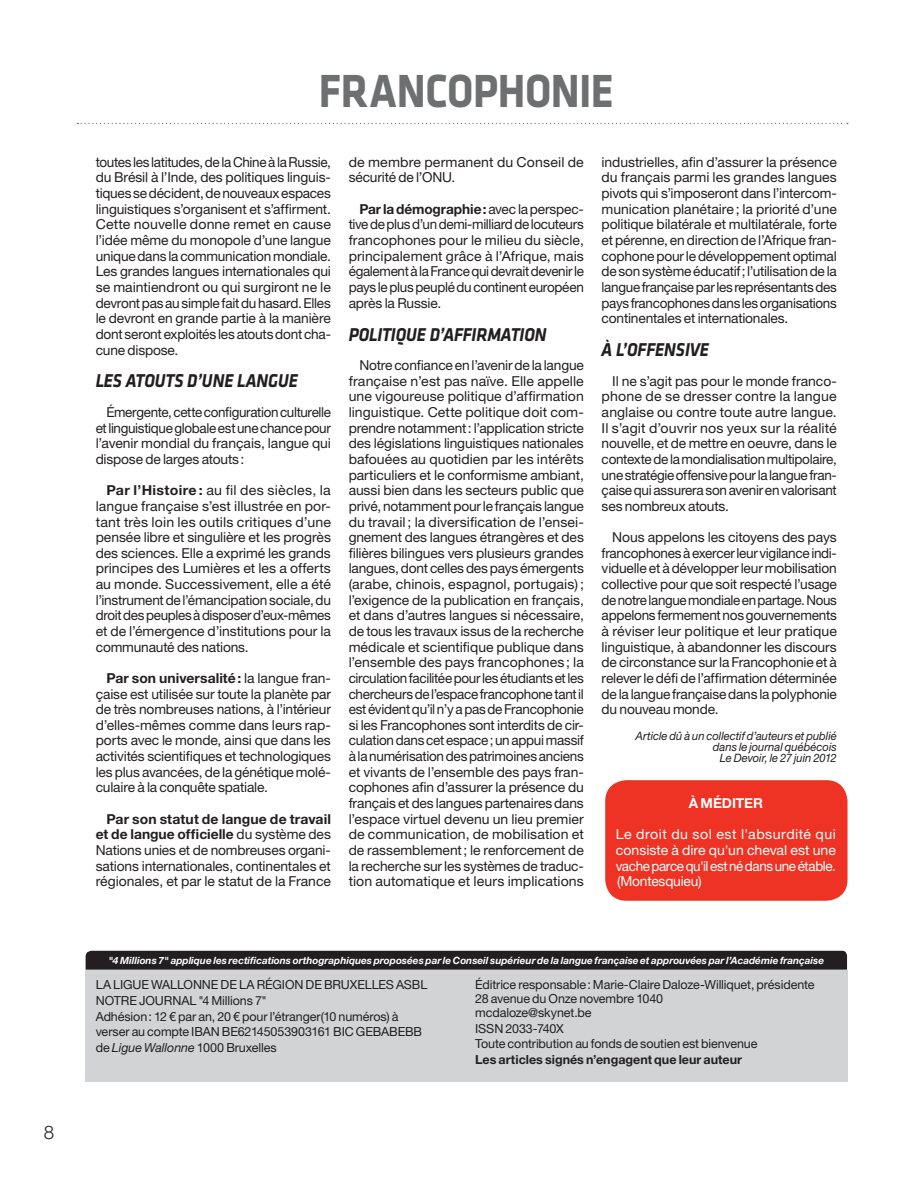
<style>
.page{position:relative;width:922px;height:1188px;background:#fff}
.page>*{position:absolute;margin:0;border:0;box-sizing:border-box;transform-origin:0 0}
.t1{font:700 48.12px "Klavika";letter-spacing:-.01em;color:#6d6f71;scale:.89 1}
.t2{font:italic 700 19.25px "Klavika";letter-spacing:-.005em;color:#231f20;scale:.89 1}
.t3{font:300 18.75px "Helvetica Neue LT Std";color:#231f20}
.t4{font:13.75px/15.6px "Helvetica Neue LT Std";letter-spacing:-.015em;color:#231f20;text-align:justify}
.t5{font:13.75px/15.6px "Helvetica Neue LT Std";letter-spacing:-.025em;color:#fff;text-align:justify}
.t6{font:13.75px/15.6px "Helvetica Neue LT Std";letter-spacing:.005em;color:#231f20}
.t7{font:700 13.75px "Helvetica Neue LT Std";letter-spacing:-.005em;color:#fff}
.t8{font:12.5px/15.6px "Helvetica Neue LT Std";letter-spacing:-.01em;color:#231f20}
.t9{font:700 12.5px "Helvetica Neue LT Std";color:#231f20}
.t10{font:italic 11.62px/11.2px "Helvetica Neue LT Std";letter-spacing:-.005em;color:#231f20;text-align:right}
.t11{font:italic 700 10px "Helvetica Neue LT Std";color:#fff}
.s1{font-weight:700}
.s2{font-style:italic}
</style>
<div class="page">
<svg style="left:77px;top:123px;width:770px;height:1px"></svg>
<div style="left:605px;top:780px;width:242px;height:120px;background:#ee3224;border-radius:21px"></div>
<div style="left:85px;top:969px;width:762px;height:112px;background:#d1d3d4"></div>
<div style="left:86px;top:950px;width:760px;height:19px;background:#231f20"></div>
<h3 class="t3" style="left:44px;top:1120px;width:12px">8</h3>
<h1 class="t1" style="left:319px;top:64px;width:332px">FRANCOPHONIE</h1>
<p class="t4" style="left:96px;top:154px;width:237px">toutes les latitudes, de la Chine à la Russie, du Brésil à l’Inde, des politiques linguis&shy;tiques se décident, de nouveaux espaces linguistiques s’organisent et s’affirment.<br>Cette nouvelle donne remet en cause l’idée même du monopole d’une langue unique dans la communication mondiale.<br>Les grandes langues internationales qui se maintiendront ou qui surgiront ne le devront pas au simple fait du hasard. Elles le devront en grande partie à la manière dont seront exploités les atouts dont cha&shy;cune dispose.</p>
<h2 class="t2" style="left:96px;top:370px;width:229px">LES ATOUTS D’UNE LANGUE</h2>
<p class="t4" style="left:96px;top:404px;width:237px;text-indent:11px">Émergente, cette configuration culturelle et linguistique globale est une chance pour l’avenir mondial du français, langue qui dispose de larges atouts:</p>
<p class="t4" style="left:96px;top:482px;width:237px;text-indent:11px"><span class="s1">Par l’Histoire :</span> au fil des siècles, la langue française s’est illustrée en por&shy;tant très loin les outils critiques d’une pensée libre et singulière et les progrès des sciences. Elle a exprimé les grands principes des Lumières et les a offerts au monde. Successivement, elle a été l’instrument de l’émancipation sociale, du droit des peuples à disposer d’eux-mêmes et de l’émergence d’institutions pour la communauté des nations.</p>
<p class="t4" style="left:96px;top:669px;width:237px;text-indent:11px"><span class="s1">Par son universalité:</span> la langue fran&shy;çaise est utilisée sur toute la planète par de très nombreuses nations, à l’intérieur d’elles-mêmes comme dans leurs rap&shy;ports avec le monde, ainsi que dans les activités scientifiques et technologiques les plus avancées, de la génétique molé&shy;culaire à la conquête spatiale.</p>
<p class="t4" style="left:96px;top:810px;width:237px;text-indent:11px"><span class="s1">Par son statut de langue de travail et de langue officielle</span> du système des Nations unies et de nombreuses organi&shy;sations internationales, continentales et régionales, et par le statut de la France</p>
<p class="t6" style="left:348px;top:154px;width:236px">de membre permanent du Conseil de sécurité de l’ONU.</p>
<p class="t4" style="left:348px;top:201px;width:237px;text-indent:11px"><span class="s1">Par la démographie:</span> avec la perspec&shy;tive de plus d’un demi-milliard de locuteurs francophones pour le milieu du siècle, principalement grâce à l’Afrique, mais également à la France qui devrait devenir le pays le plus peuplé du continent européen après la Russie.</p>
<h2 class="t2" style="left:348px;top:323px;width:224px">POLITIQUE D’AFFIRMATION</h2>
<p class="t4" style="left:348px;top:357px;width:237px;text-indent:11px">Notre confiance en l’avenir de la langue française n’est pas naïve. Elle appelle une vigoureuse politique d’affirmation linguistique. Cette politique doit com&shy;prendre notamment: l’application stricte des législations linguistiques nationales bafouées au quotidien par les intérêts particuliers et le conformisme ambiant, aussi bien dans les secteurs public que privé, notamment pour le français langue du travail; la diversification de l’ensei&shy;gnement des langues étrangères et des filières bilingues vers plusieurs grandes langues, dont celles des pays émergents (arabe, chinois, espagnol, portugais) ; l’exigence de la publication en français, et dans d’autres langues si nécessaire, de tous les travaux issus de la recherche médicale et scientifique publique dans l’ensemble des pays francophones ; la circulation facilitée pour les étudiants et les chercheurs de l’espace francophone tant il est évident qu’il n’y a pas de Francophonie si les Francophones sont interdits de cir&shy;culation dans cet espace; un appui massif à la numérisation des patrimoines anciens et vivants de l’ensemble des pays fran&shy;cophones afin d’assurer la présence du français et des langues partenaires dans l’espace virtuel devenu un lieu premier de communication, de mobilisation et de rassemblement; le renforcement de la recherche sur les systèmes de traduc&shy;tion automatique et leurs implications</p>
<p class="t4" style="left:601px;top:154px;width:237px">industrielles, afin d’assurer la présence du français parmi les grandes langues pivots qui s’imposeront dans l’intercom&shy;munication planétaire; la priorité d’une politique bilatérale et multilatérale, forte et pérenne, en direction de l’Afrique fran&shy;cophone pour le développement optimal de son système éducatif; l’utilisation de la langue française par les représentants des pays francophones dans les organisations continentales et internationales.</p>
<h2 class="t2" style="left:601px;top:339px;width:122px">À L’OFFENSIVE</h2>
<p class="t4" style="left:601px;top:373px;width:237px;text-indent:11px">Il ne s’agit pas pour le monde franco&shy;phone de se dresser contre la langue anglaise ou contre toute autre langue.<br>Il s’agit d’ouvrir nos yeux sur la réalité nouvelle, et de mettre en oeuvre, dans le contexte de la mondialisation multipolaire, une stratégie offensive pour la langue fran&shy;çaise qui assurera son avenir en valorisant ses nombreux atouts.</p>
<p class="t4" style="left:601px;top:529px;width:237px;text-indent:11px">Nous appelons les citoyens des pays francophones à exercer leur vigilance indi&shy;viduelle et à développer leur mobilisation collective pour que soit respecté l’usage de notre langue mondiale en partage. Nous appelons fermement nos gouvernements à réviser leur politique et leur pratique linguistique, à abandonner les discours de circonstance sur la Francophonie et à relever le défi de l’affirmation déterminée de la langue française dans la polyphonie du nouveau monde.</p>
<p class="t10" style="left:635px;top:729px;width:203px">Article dû à un collectif d’auteurs et publié dans le journal québécois<br>Le Devoir, le 27 juin 2012</p>
<p class="t7" style="left:688px;top:794px;width:76px">À méditer</p>
<p class="t5" style="left:615px;top:826px;width:221px">Le droit du sol est l'absurdité qui consiste à dire qu'un cheval est une vache parce qu'il est né dans une étable. (Montesquieu)</p>
<p class="t11" style="left:108px;top:953px;width:717px">"4 Millions 7" applique les rectifications orthographiques proposées par le Conseil supérieur de la langue française et approuvées par l’Académie française</p>
<p class="t8" style="left:96px;top:976px;width:333px">LA LIGUE WALLONNE DE LA RÉGION DE BRUXELLES ASBL NOTRE JOURNAL "4 Millions 7"<br>Adhésion: 12 € par an, 20 € pour l’étranger(10 numéros) à verser au compte IBAN BE62145053903161 BIC GEBABEBB de <span class="s2">Ligue Wallonne</span> 1000 Bruxelles</p>
<p class="t8" style="left:475px;top:977px;width:341px;line-height:13.8px">Éditrice responsable: Marie-Claire Daloze-Williquet, présidente<br>28 avenue du Onze novembre 1040<br>mcdaloze@skynet.be</p>
<p class="t8" style="left:475px;top:1019px;width:284px">ISSN 2033-740X<br>Toute contribution au fonds de soutien est bienvenue</p>
<p class="t9" style="left:475px;top:1051px;width:268px">Les articles signés n’engagent que leur auteur</p>
</div>
